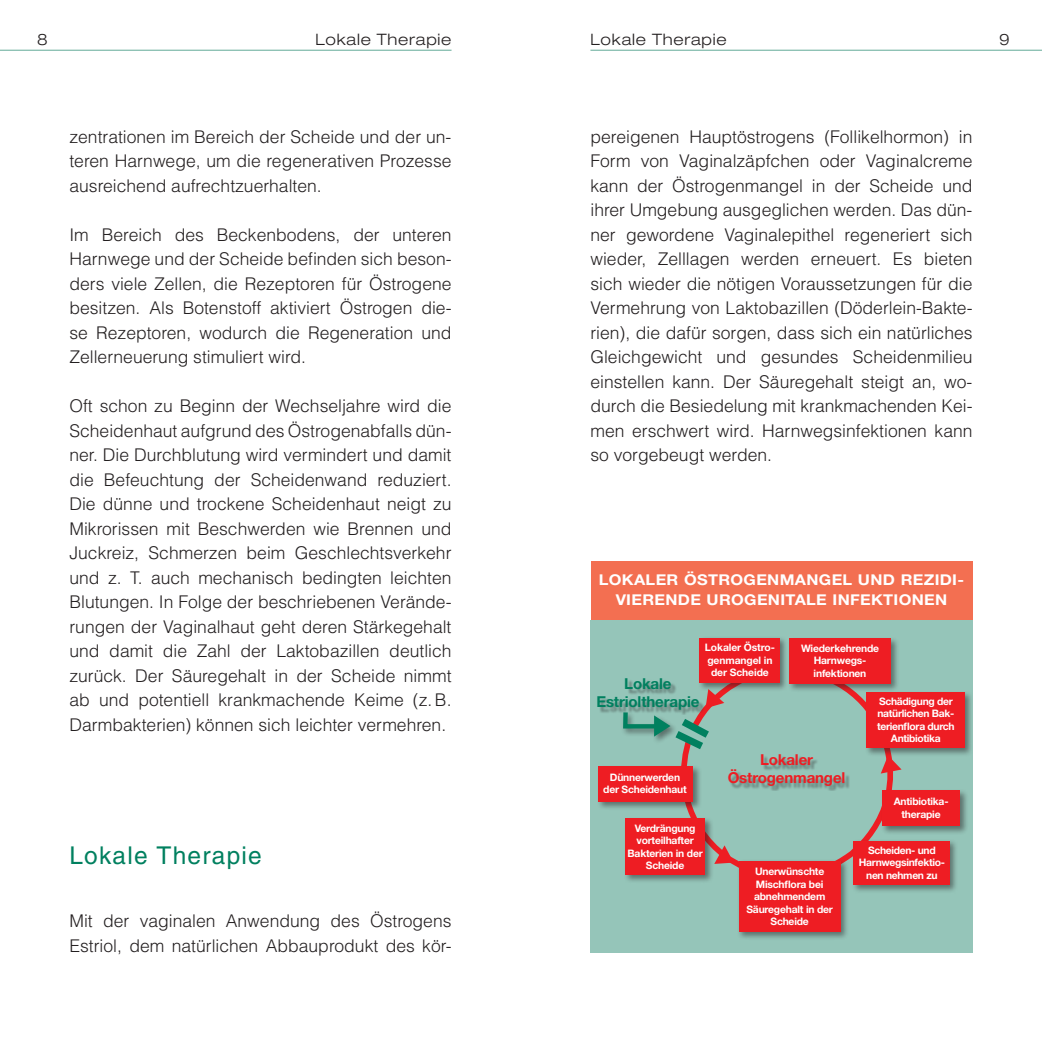
<style>
.page{position:relative;width:1042px;height:1042px;background:#fff}
.page>*{position:absolute;margin:0;border:0;box-sizing:border-box;transform-origin:0 0}
.t1{font:24.5px "Helvetica";letter-spacing:.05em;color:#00805f}
.t2{font:300 17.5px/24.5px "Helvetica";color:#231f20;text-align:justify}
.t3{font:300 expanded 15.75px "Helvetica Neue";letter-spacing:.05em;color:#231f20}
.t4{font:700 15.05px/18px "Helvetica Neue";letter-spacing:-.01em;color:#ee1d23;text-align:center}
.t5{font:700 15.05px/18px "Helvetica Neue";letter-spacing:-.01em;color:#00805f;text-align:center}
.t6{font:700 14.88px/19.2px "Helvetica Neue";letter-spacing:.02em;color:#fff;text-align:center;scale:1.1 1}
.t7{font:700 10.33px/12.4px "Helvetica Neue";letter-spacing:-.02em;color:#fff;text-align:center}
</style>
<div class="page">
<hr style="left:590px;top:50px;width:452px;height:1px;background:#88beb0">
<hr style="left:0;top:50px;width:451px;height:1px;background:#88beb0">
<div style="left:591px;top:562px;width:381px;height:61px;background:#f36f51"></div>
<div style="left:590px;top:620px;width:382px;height:332px;background:#95c5b9"></div>
<svg style="left:678px;top:691px;width:233px;height:262px"></svg>
<div style="left:698px;top:636px;width:90px;height:55px;background:#231f20;opacity:.5"></div>
<div style="left:699px;top:638px;width:81px;height:45px;background:#ee1d23"></div>
<div style="left:623px;top:817px;width:91px;height:67px;background:#231f20;opacity:.5"></div>
<div style="left:625px;top:819px;width:80px;height:56px;background:#ee1d23"></div>
<div style="left:880px;top:789px;width:88px;height:46px;background:#231f20;opacity:.5"></div>
<div style="left:882px;top:791px;width:78px;height:35px;background:#ee1d23"></div>
<div style="left:864px;top:691px;width:109px;height:66px;background:#231f20;opacity:.5"></div>
<div style="left:866px;top:693px;width:99px;height:55px;background:#ee1d23"></div>
<div style="left:729px;top:755px;width:121px;height:36px;background:#231f20;opacity:.4"></div>
<svg style="left:714px;top:845px;width:20px;height:19px"></svg>
<svg style="left:881px;top:755px;width:20px;height:18px"></svg>
<div style="left:599px;top:679px;width:106px;height:36px;background:#231f20;opacity:.4"></div>
<div style="left:737px;top:859px;width:112px;height:82px;background:#231f20;opacity:.5"></div>
<div style="left:739px;top:861px;width:101px;height:70px;background:#ee1d23"></div>
<div style="left:851px;top:839px;width:107px;height:55px;background:#231f20;opacity:.5"></div>
<div style="left:853px;top:841px;width:96px;height:44px;background:#ee1d23"></div>
<div style="left:787px;top:636px;width:112px;height:56px;background:#231f20;opacity:.5"></div>
<div style="left:789px;top:638px;width:102px;height:45px;background:#ee1d23"></div>
<div style="left:597px;top:764px;width:105px;height:47px;background:#231f20;opacity:.5"></div>
<div style="left:599px;top:766px;width:94px;height:36px;background:#ee1d23"></div>
<svg style="left:621px;top:689px;width:103px;height:66px"></svg>
<p class="t3" style="left:37px;top:30px;width:12px">8</p>
<p class="t3" style="left:315px;top:30px;width:138px">Lokale Therapie</p>
<p class="t3" style="left:590px;top:30px;width:138px">Lokale Therapie</p>
<p class="t3" style="left:999px;top:30px;width:12px">9</p>
<p class="t2" style="left:69px;top:124px;width:383px">zentrationen im Bereich der Scheide und der un&shy;teren Harnwege, um die regenerativen Prozesse ausreichend aufrechtzuerhalten.</p>
<p class="t2" style="left:69px;top:222px;width:384px">Im Bereich des Beckenbodens, der unteren Harnwege und der Scheide befinden sich beson&shy;ders viele Zellen, die Rezeptoren für Östrogene besitzen. Als Botenstoff aktiviert Östrogen die&shy;se Rezeptoren, wodurch die Regeneration und Zellerneuerung stimuliert wird.</p>
<p class="t2" style="left:69px;top:393px;width:384px">Oft schon zu Beginn der Wechseljahre wird die Scheidenhaut aufgrund des Östrogenabfalls dün&shy;ner. Die Durchblutung wird vermindert und damit die Befeuchtung der Scheidenwand reduziert.<br>Die dünne und trockene Scheidenhaut neigt zu Mikrorissen mit Beschwerden wie Brennen und Juckreiz, Schmerzen beim Geschlechtsverkehr und z. T. auch mechanisch bedingten leichten Blutungen. In Folge der beschriebenen Verände&shy;rungen der Vaginalhaut geht deren Stärkegehalt und damit die Zahl der Laktobazillen deutlich zurück. Der Säuregehalt in der Scheide nimmt ab und potentiell krankmachende Keime (z. B.<br>Darmbakterien) können sich leichter vermehren.</p>
<h1 class="t1" style="left:69px;top:841px;width:194px">Lokale Therapie</h1>
<p class="t2" style="left:69px;top:908px;width:383px">Mit der vaginalen Anwendung des Östrogens<br>Estriol, dem natürlichen Abbauprodukt des kör-</p>
<p class="t2" style="left:590px;top:124px;width:384px">pereigenen Hauptöstrogens (Follikelhormon) in Form von Vaginalzäpfchen oder Vaginalcreme kann der Östrogenmangel in der Scheide und ihrer Umgebung ausgeglichen werden. Das dün&shy;ner gewordene Vaginalepithel regeneriert sich wieder, Zelllagen werden erneuert. Es bieten sich wieder die nötigen Voraussetzungen für die Vermehrung von Laktobazillen (Döderlein-Bakte&shy;rien), die dafür sorgen, dass sich ein natürliches Gleichgewicht und gesundes Scheidenmilieu einstellen kann. Der Säuregehalt steigt an, wo&shy;durch die Besiedelung mit krankmachenden Kei&shy;men erschwert wird. Harnwegsinfektionen kann so vorgebeugt werden.</p>
<p class="t6" style="left:599px;top:570px;width:333px">Lokaler Östrogenmangel und rezidi&shy;vierende urogenitale Infektionen</p>
<p class="t7" style="left:705px;top:641px;width:72px">Lokaler Östro&shy;genmangel in der Scheide</p>
<p class="t7" style="left:801px;top:642px;width:80px">Wiederkehrende<br>Harnwegs&shy;infektionen</p>
<p class="t5" style="left:596px;top:674px;width:105px">Lokale<br>Estrioltherapie</p>
<p class="t7" style="left:877px;top:695px;width:79px">Schädigung der natürlichen Bak&shy;terienflora durch<br>Antibiotika</p>
<p class="t7" style="left:603px;top:770px;width:85px">Dünnerwerden der Scheidenhaut</p>
<p class="t7" style="left:627px;top:822px;width:77px">Verdrängung vorteilhafter<br>Bakterien in der<br>Scheide</p>
<p class="t4" style="left:728px;top:750px;width:119px">Lokaler<br>Östrogenmangel</p>
<p class="t7" style="left:746px;top:865px;width:88px">Unerwünschte<br>Mischflora bei abnehmendem<br>Säuregehalt in der<br>Scheide</p>
<p class="t7" style="left:893px;top:795px;width:56px">Antibiotika&shy;therapie</p>
<p class="t7" style="left:859px;top:843px;width:88px">Scheiden- und<br>Harnwegsinfektio&shy;nen nehmen zu</p>
</div>
